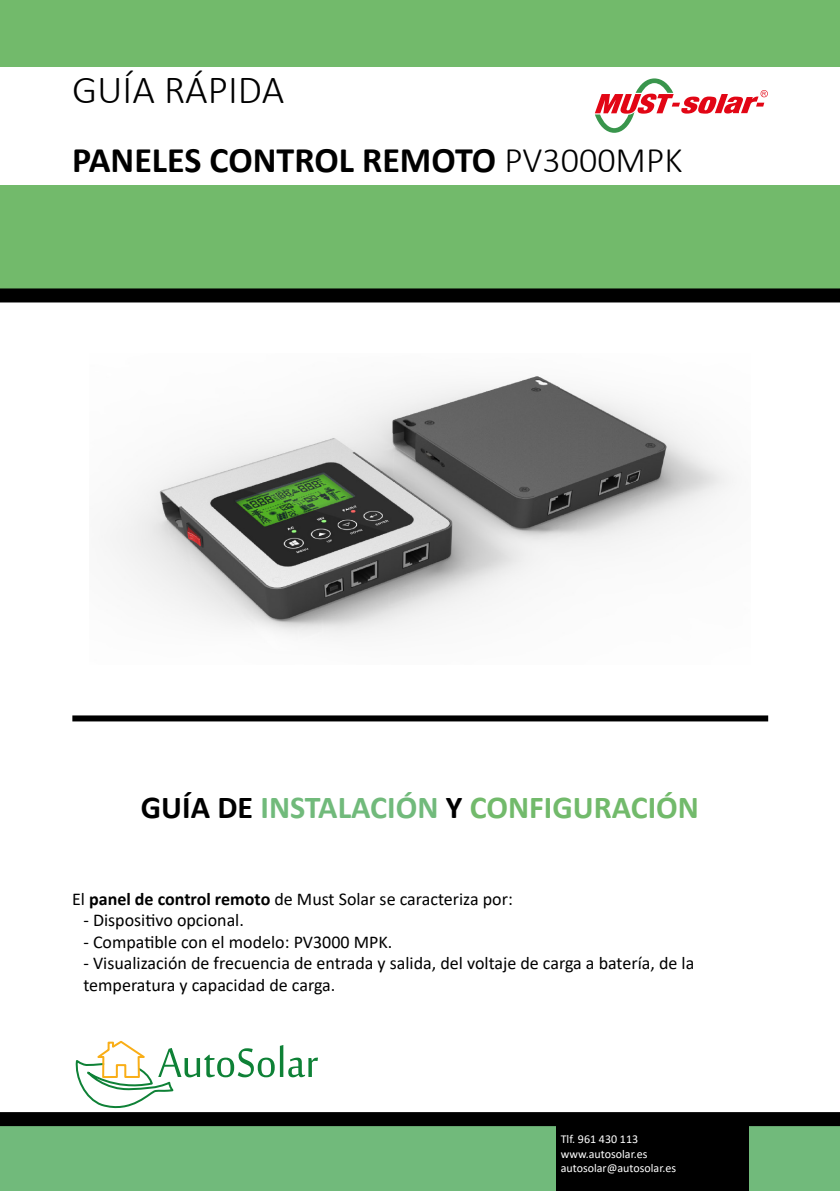
<style>
.page{position:relative;width:840px;height:1191px;background:#fff}
.page>*{position:absolute;margin:0;border:0;box-sizing:border-box;transform-origin:0 0}
.t1{font:56.6px "Sakkal Majalla";color:#0e8136;scale:.93 1}
.t2{font:300 40px "Calibri";color:#000}
.t3{font:700 36px "Calibri";color:#000}
.t4{font:700 32px "Calibri";color:#72ba6b}
.t5{font:18px/21.6px "Calibri";color:#000}
.t6{font:12px "Calibri";color:#fff}
.s1{font-weight:300}
.s2{color:#000}
.s3{color:#71ba7b}
.s4{font-weight:700}
</style>
<div class="page">
<div style="left:0;top:0;width:839px;height:295px;background:#72ba6b"></div>
<div style="left:0;top:288px;width:839px;height:14px;background:#000"></div>
<div style="left:0;top:67px;width:839px;height:117px;background:#fff"></div>
<div style="left:0;top:1119px;width:839px;height:72px;background:#71ba7b"></div>
<div style="left:556px;top:1124px;width:192px;height:67px;background:#000"></div>
<div style="left:0;top:1112px;width:839px;height:14px;background:#000"></div>
<svg style="left:75px;top:1040px;width:99px;height:73px"></svg>
<div style="left:72px;top:715px;width:695px;height:6px;background:#000"></div>
<svg style="left:594px;top:78px;width:173px;height:55px"></svg>
<img style="left:110px;top:376px;width:623px;height:261px">
<p class="t2" style="left:72px;top:65px;width:214px">GUÍA RÁPIDA</p>
<p class="t3" style="left:72px;top:134px;width:611px">PANELES CONTROL REMOTO <span class="s1">PV3000MPK</span></p>
<p class="t4" style="left:141px;top:784px;width:559px"><span class="s2">GUÍA DE</span> <span class="s3">INSTALACIÓN</span> <span class="s2">Y</span> CONFIGURACIÓN</p>
<p class="t5" style="left:72px;top:887px;width:442px">El <span class="s4">panel de control remoto</span> de Must Solar se caracteriza por:</p>
<p class="t5" style="left:83px;top:909px;width:162px">- Dispositivo opcional.</p>
<p class="t5" style="left:83px;top:930px;width:310px">- Compatible con el modelo: PV3000 MPK.</p>
<p class="t5" style="left:83px;top:952px;width:612px">- Visualización de frecuencia de entrada y salida, del voltaje de carga a batería, de la temperatura y capacidad de carga.</p>
<h1 class="t1" style="left:158px;top:1031px;width:174px">AutoSolar</h1>
<p class="t6" style="left:560px;top:1131px;width:79px">Tlf. 961 430 113</p>
<p class="t6" style="left:560px;top:1145px;width:88px">www.autosolar.es</p>
<p class="t6" style="left:560px;top:1159px;width:117px">autosolar@autosolar.es</p>
</div>
